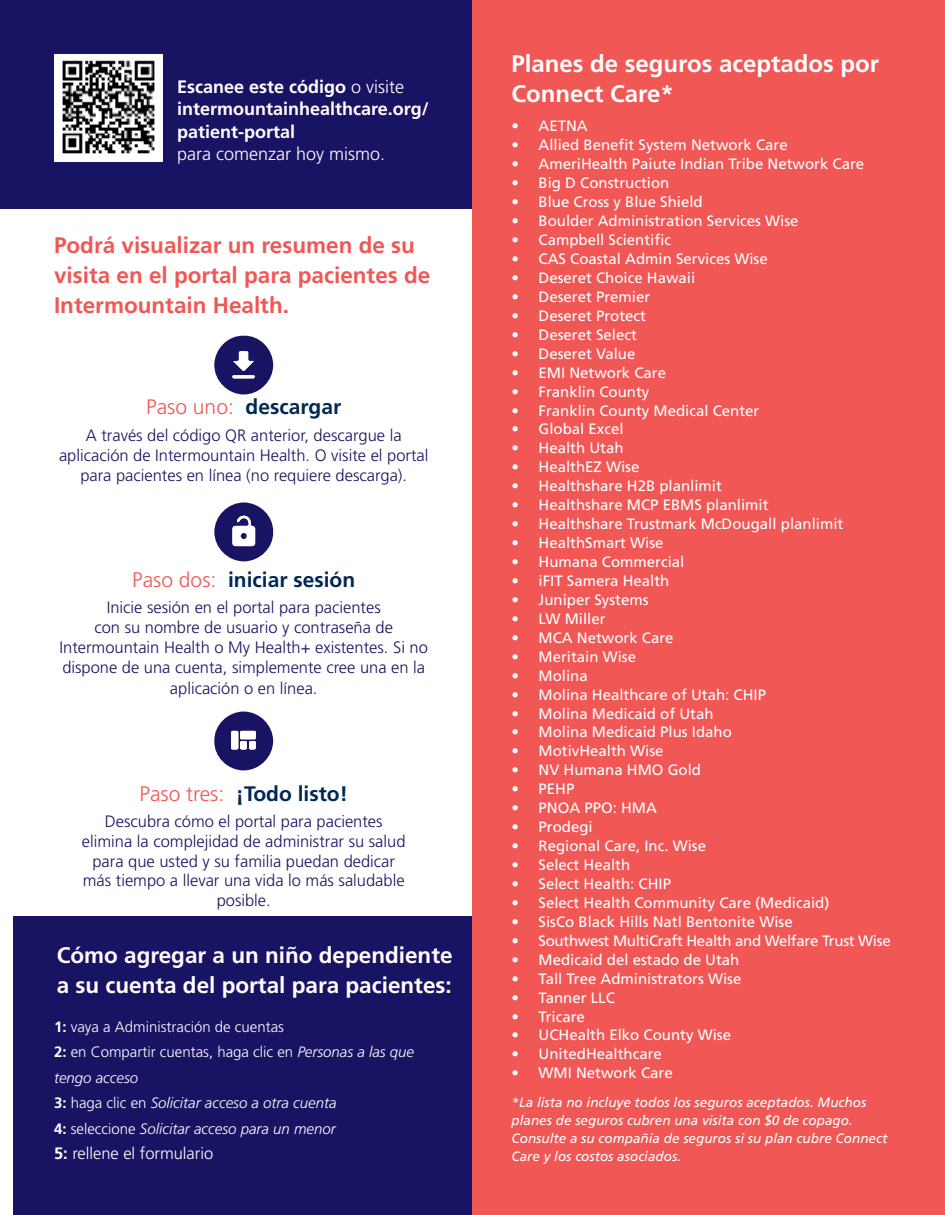
<style>
.page{position:relative;width:945px;height:1215px;background:#fff}
.page>*{position:absolute;margin:0;border:0;box-sizing:border-box;transform-origin:0 0}
.t1{font:700 24px/30px "Frutiger LT Std";color:#fff}
.t2{font:700 22.5px/30px "Frutiger LT Std";color:#f05755}
.t3{font:700 22.5px/30px "Frutiger LT Std";color:#fff}
.t4{font:700 21px "Frutiger LT Std";color:#002855}
.t5{font:700 18px/22.5px "Frutiger LT Std";color:#fff}
.t6{font:300 18px/22.5px "Frutiger LT Std";color:#fff}
.t7{font:300 16.5px/19.8px "Frutiger LT Std";color:#191364;text-align:center}
.t8{font:300 16.5px "Frutiger LT Std";color:#fff}
.t9{font:15px "Frutiger LT Std";color:#fff}
.t10{font:300 15px/25.5px "Frutiger LT Std";color:#fff}
.t11{font:italic 300 15px "Frutiger LT Std";color:#fff}
.t12{font:15px "Frutiger LT Std";letter-spacing:-.02em;color:#fff}
.t13{font:italic 13.5px/18px "Frutiger LT Std";color:#fff}
.s1{font-weight:300}
.s2{font-weight:700}
.s3{font-weight:300;color:#f05755}
.s4{font-style:italic}
.s5{font-weight:700;font-style:normal}
.s6{font-style:normal}
</style>
<div class="page">
<div style="left:0;top:0;width:945px;height:209px;background:#191364"></div>
<div style="left:14px;top:916px;width:472px;height:299px;background:#191364"></div>
<div style="left:472px;top:0;width:473px;height:1215px;background:#f05755"></div>
<svg style="left:214px;top:335px;width:59px;height:60px"></svg>
<svg style="left:214px;top:502px;width:60px;height:59px"></svg>
<svg style="left:214px;top:712px;width:59px;height:59px"></svg>
<img style="left:54px;top:54px;width:108px;height:108px">
<p class="t5" style="left:177px;top:75px;width:253px">Escanee este código <span class="s1">o visite </span>intermountainhealthcare.org/</p>
<p class="t6" style="left:177px;top:120px;width:210px"><span class="s2">patient-portal<br></span>para comenzar hoy mismo.</p>
<p class="t2" style="left:54px;top:231px;width:378px">Podrá visualizar un resumen de su visita en el portal para pacientes de<br>Intermountain Health.</p>
<p class="t4" style="left:146px;top:395px;width:196px"><span class="s3">Paso uno:</span> descargar</p>
<p class="t7" style="left:59px;top:426px;width:371px">A través del código QR anterior, descargue la aplicación de Intermountain Health. O visite el portal para pacientes en línea (no requiere descarga).</p>
<p class="t4" style="left:132px;top:567px;width:224px"><span class="s3">Paso dos:</span> iniciar sesión</p>
<p class="t7" style="left:60px;top:598px;width:370px">Inicie sesión en el portal para pacientes<br>con su nombre de usuario y contraseña de Intermountain Health o My Health+ existentes. Si no dispone de una cuenta, simplemente cree una en la</p>
<p class="t7" style="left:170px;top:679px;width:149px">aplicación o en línea.</p>
<p class="t4" style="left:140px;top:781px;width:210px"><span class="s3">Paso tres:</span> ¡Todo listo!</p>
<p class="t7" style="left:82px;top:812px;width:325px">Descubra cómo el portal para pacientes elimina la complejidad de administrar su salud para que usted y su familia puedan dedicar más tiempo a llevar una vida lo más saludable posible.</p>
<p class="t3" style="left:57px;top:941px;width:397px">Cómo agregar a un niño dependiente a su cuenta del portal para pacientes:</p>
<p class="t10" style="left:54px;top:1014px;width:232px"><span class="s2">1:</span> vaya a Administración de cuentas</p>
<p class="t10" style="left:54px;top:1040px;width:362px"><span class="s2">2:</span> en Compartir cuentas, haga clic en <span class="s4">Personas a las que tengo acceso</span></p>
<p class="t11" style="left:54px;top:1095px;width:284px"><span class="s5">3:</span> <span class="s6">haga clic en</span> Solicitar acceso a otra cuenta</p>
<p class="t11" style="left:54px;top:1120px;width:283px"><span class="s5">4:</span> <span class="s6">seleccione</span> Solicitar acceso para un menor</p>
<p class="t8" style="left:54px;top:1144px;width:161px"><span class="s2">5:</span> rellene el formulario</p>
<p class="t1" style="left:512px;top:49px;width:369px">Planes de seguros aceptados por<br>Connect Care*</p>
<p class="t9" style="left:512px;top:117px;width:78px">• AETNA</p>
<p class="t9" style="left:512px;top:136px;width:278px">• Allied Benefit System Network Care</p>
<p class="t9" style="left:512px;top:155px;width:354px">• AmeriHealth Paiute Indian Tribe Network Care</p>
<p class="t9" style="left:512px;top:174px;width:159px">• Big D Construction</p>
<p class="t9" style="left:512px;top:193px;width:193px">• Blue Cross y Blue Shield</p>
<p class="t9" style="left:512px;top:212px;width:289px">• Boulder Administration Services Wise</p>
<p class="t9" style="left:512px;top:231px;width:161px">• Campbell Scientific</p>
<p class="t9" style="left:512px;top:250px;width:258px">• CAS Coastal Admin Services Wise</p>
<p class="t9" style="left:512px;top:269px;width:185px">• Deseret Choice Hawaii</p>
<p class="t9" style="left:512px;top:288px;width:140px">• Deseret Premier</p>
<p class="t9" style="left:512px;top:307px;width:136px">• Deseret Protect</p>
<p class="t9" style="left:512px;top:326px;width:127px">• Deseret Select</p>
<p class="t9" style="left:512px;top:345px;width:125px">• Deseret Value</p>
<p class="t9" style="left:512px;top:364px;width:156px">• EMI Network Care</p>
<p class="t9" style="left:512px;top:383px;width:139px">• Franklin County</p>
<p class="t9" style="left:512px;top:401px;width:249px">• Franklin County Medical Center</p>
<p class="t9" style="left:512px;top:420px;width:114px">• Global Excel</p>
<p class="t9" style="left:512px;top:439px;width:114px">• Health Utah</p>
<p class="t9" style="left:512px;top:458px;width:129px">• HealthEZ Wise</p>
<p class="t9" style="left:512px;top:477px;width:212px">• Healthshare H2B planlimit</p>
<p class="t9" style="left:512px;top:496px;width:259px">• Healthshare MCP EBMS planlimit</p>
<p class="t9" style="left:512px;top:515px;width:333px">• Healthshare Trustmark McDougall planlimit</p>
<p class="t9" style="left:512px;top:534px;width:154px">• HealthSmart Wise</p>
<p class="t9" style="left:512px;top:553px;width:174px">• Humana Commercial</p>
<p class="t9" style="left:512px;top:572px;width:159px">• iFIT Samera Health</p>
<p class="t9" style="left:512px;top:591px;width:139px">• Juniper Systems</p>
<p class="t9" style="left:512px;top:610px;width:95px">• LW Miller</p>
<p class="t9" style="left:512px;top:629px;width:164px">• MCA Network Care</p>
<p class="t9" style="left:512px;top:648px;width:126px">• Meritain Wise</p>
<p class="t9" style="left:512px;top:667px;width:78px">• Molina</p>
<p class="t9" style="left:512px;top:686px;width:256px">• Molina Healthcare of Utah: CHIP</p>
<p class="t9" style="left:512px;top:704px;width:204px">• Molina Medicaid of Utah</p>
<p class="t9" style="left:512px;top:723px;width:222px">• Molina Medicaid Plus Idaho</p>
<p class="t9" style="left:512px;top:742px;width:154px">• MotivHealth Wise</p>
<p class="t9" style="left:512px;top:761px;width:191px">• NV Humana HMO Gold</p>
<p class="t9" style="left:512px;top:780px;width:64px">• PEHP</p>
<p class="t9" style="left:512px;top:799px;width:147px">• PNOA PPO: HMA</p>
<p class="t9" style="left:512px;top:818px;width:83px">• Prodegi</p>
<p class="t9" style="left:512px;top:837px;width:196px">• Regional Care, Inc. Wise</p>
<p class="t9" style="left:512px;top:856px;width:120px">• Select Health</p>
<p class="t9" style="left:512px;top:875px;width:161px">• Select Health: CHIP</p>
<p class="t9" style="left:512px;top:894px;width:319px">• Select Health Community Care (Medicaid)</p>
<p class="t9" style="left:512px;top:913px;width:283px">• SisCo Black Hills Natl Bentonite Wise</p>
<p class="t12" style="left:512px;top:932px;width:381px">• Southwest MultiCraft Health and Welfare Trust Wise</p>
<p class="t9" style="left:512px;top:951px;width:229px">• Medicaid del estado de Utah</p>
<p class="t9" style="left:512px;top:970px;width:231px">• Tall Tree Administrators Wise</p>
<p class="t9" style="left:512px;top:989px;width:105px">• Tanner LLC</p>
<p class="t9" style="left:512px;top:1007px;width:75px">• Tricare</p>
<p class="t9" style="left:512px;top:1026px;width:221px">• UCHealth Elko County Wise</p>
<p class="t9" style="left:512px;top:1045px;width:152px">• UnitedHealthcare</p>
<p class="t9" style="left:512px;top:1064px;width:163px">• WMI Network Care</p>
<p class="t13" style="left:512px;top:1093px;width:377px">*La lista no incluye todos los seguros aceptados. Muchos planes de seguros cubren una visita con $0 de copago.<br>Consulte a su compañía de seguros si su plan cubre Connect Care y los costos asociados.</p>
</div>
